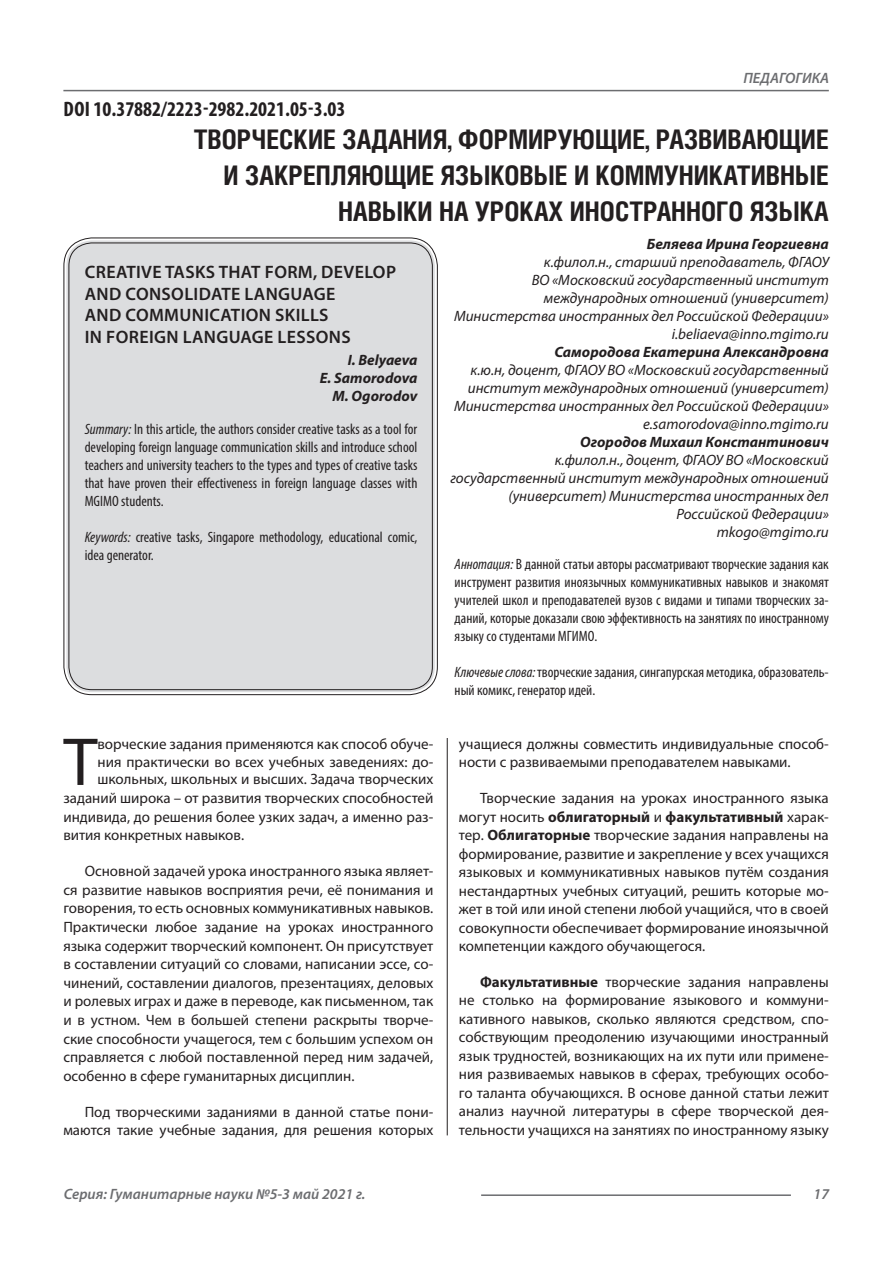
<style>
.page{position:relative;width:893px;height:1263px;background:#fff}
.page>*{position:absolute;margin:0;border:0;box-sizing:border-box;transform-origin:0 0}
.Статья_текст_первый{font:68.4px "Myriad Pro";color:#231f20}
.Статья_название{font:700 27px/36px "Helios Cond C";color:#231f20;text-align:right}
.ДОИ{font:700 condensed 21px "Myriad Pro";color:#231f20}
.Статья_название_англ{font:600 18px/21.6px "Myriad Pro";letter-spacing:.02em;color:#231f20}
.Статья_текст{font:15px/18.6px "Myriad Pro";color:#231f20;text-align:justify}
.Статья_автор_инфо{font:italic 15px/18px "Myriad Pro";color:#231f20;text-align:right}
.Статья_аннотация_тек{font:condensed 15px/18px "Myriad Pro";color:#231f20;text-align:justify}
.Статья_аннотация_анг{font:condensed 15px/18px "Myriad Pro";color:#231f20;text-align:justify}
.Статья_текст_первый-2{font:15px "Myriad Pro";color:#231f20}
.Статья_автор_инфо-2{font:italic 700 15px "Myriad Pro";color:#231f20}
.t1{font:italic 600 15px "Myriad Pro";color:#6c6d70}
.Статья_автор_англ{font:italic 700 15px "Myriad Pro";color:#231f20}
.s1{font-style:italic}
.s2{font-weight:700}
</style>
<div class="page">
<hr style="left:447px;top:128px;width:1px;height:1007px;background:#231f20">
<hr style="left:63px;top:90px;width:766px;height:1px;background:#6c6d70">
<hr style="left:481px;top:1194px;width:310px;height:2px;background:#6c6d70">
<div style="left:443px;top:128px;width:10px;height:610px;background:#fff"></div>
<div style="left:66px;top:240px;width:369px;height:452px;background:#dcdddf;border-radius:26px"></div>
<p class="ДОИ" style="left:64px;top:96px;width:283px">DOI 10.37882/2223-2982.2021.05-3.03</p>
<p class="t1" style="left:743px;top:69px;width:87px">ПЕДАГОГИКА</p>
<p class="Статья_название" style="left:194px;top:121px;width:636px">ТВОРЧЕСКИЕ ЗАДАНИЯ, ФОРМИРУЮЩИЕ, РАЗВИВАЮЩИЕ<br>И ЗАКРЕПЛЯЮЩИЕ ЯЗЫКОВЫЕ И КОММУНИКАТИВНЫЕ<br>НАВЫКИ НА УРОКАХ ИНОСТРАННОГО ЯЗЫКА</p>
<p class="Статья_автор_инфо-2" style="left:647px;top:234px;width:184px">Беляева Ирина Георгиевна</p>
<p class="Статья_автор_инфо" style="left:454px;top:252px;width:376px">к.филол.н., старший преподаватель, ФГАОУ<br>ВО «Московский государственный институт международных отношений (университет)<br>Министерства иностранных дел Российской Федерации»</p>
<p class="Статья_автор_инфо" style="left:672px;top:324px;width:159px">i.beliaeva@inno.mgimo.ru</p>
<p class="Статья_автор_инфо-2" style="left:554px;top:342px;width:276px">Самородова Екатерина Александровна</p>
<p class="Статья_автор_инфо" style="left:454px;top:360px;width:376px">к.ю.н, доцент, ФГАОУ ВО «Московский государственный институт международных отношений (университет)<br>Министерства иностранных дел Российской Федерации»</p>
<p class="Статья_автор_инфо" style="left:643px;top:414px;width:187px">e.samorodova@inno.mgimo.ru</p>
<p class="Статья_автор_инфо-2" style="left:580px;top:432px;width:250px">Огородов Михаил Константинович</p>
<p class="Статья_автор_инфо" style="left:450px;top:450px;width:380px">к.филол.н., доцент, ФГАОУ ВО «Московский государственный институт международных отношений (университет) Министерства иностранных дел Российской Федерации»</p>
<p class="Статья_автор_инфо" style="left:717px;top:522px;width:114px">mkogo@mgimo.ru</p>
<p class="Статья_аннотация_тек" style="left:455px;top:555px;width:376px"><span class="s1">Аннотация:</span> В данной статьи авторы рассматривают творческие задания как инструмент развития иноязычных коммуникативных навыков и знакомят учителей школ и преподавателей вузов с видами и типами творческих за&shy;даний, которые доказали свою эффективность на занятиях по иностранному языку сo студентами МГИМО.</p>
<p class="Статья_аннотация_тек" style="left:455px;top:663px;width:376px"><span class="s1">Ключевые слова:</span> творческие задания, сингапурская методика, образователь&shy;ный комикс, генератор идей.</p>
<p class="Статья_название_англ" style="left:85px;top:261px;width:313px">CREATIVE TASKS THAT FORM, DEVELOP<br>AND CONSOLIDATE LANGUAGE<br>AND COMMUNICATION SKILLS<br>IN FOREIGN LANGUAGE LESSONS</p>
<p class="Статья_автор_англ" style="left:348px;top:350px;width:71px">I. Belyaeva</p>
<p class="Статья_автор_англ" style="left:320px;top:368px;width:99px">E. Samorodova</p>
<p class="Статья_автор_англ" style="left:333px;top:386px;width:86px">M. Ogorodov</p>
<p class="Статья_аннотация_анг" style="left:85px;top:419px;width:334px"><span class="s1">Summary:</span> In this article, the authors consider creative tasks as a tool for developing foreign language communication skills and introduce school teachers and university teachers to the types and types of creative tasks that have proven their effectiveness in foreign language classes with MGIMO students.</p>
<p class="Статья_аннотация_анг" style="left:85px;top:527px;width:334px"><span class="s1">Keywords:</span> creative tasks, Singapore methodology, educational comic, idea generator.</p>
<p class="Статья_текст_первый" style="left:63px;top:720px;width:36px">Т</p>
<p class="Статья_текст_первый-2" style="left:97px;top:735px;width:337px">ворческие задания применяются как способ обуче-</p>
<p class="Статья_текст_первый-2" style="left:97px;top:752px;width:337px">ния практически во всех учебных заведениях: до-</p>
<p class="Статья_текст_первый-2" style="left:97px;top:770px;width:337px">школьных, школьных и высших. Задача творческих</p>
<p class="Статья_текст_первый-2" style="left:63px;top:789px;width:371px">заданий широка – от развития творческих способностей</p>
<p class="Статья_текст_первый-2" style="left:63px;top:807px;width:371px">индивида, до решения более узких задач, а именно раз-</p>
<p class="Статья_текст_первый-2" style="left:63px;top:826px;width:182px">вития конкретных навыков.</p>
<p class="Статья_текст" style="left:63px;top:861px;width:371px;text-indent:21px">Основной задачей урока иностранного языка являет&shy;ся развитие навыков восприятия речи, её понимания и говорения, то есть основных коммуникативных навыков.<br>Практически любое задание на уроках иностранного языка содержит творческий компонент. Он присутствует в составлении ситуаций со словами, написании эссе, со&shy;чинений, составлении диалогов, презентациях, деловых и ролевых играх и даже в переводе, как письменном, так и в устном. Чем в большей степени раскрыты творче&shy;ские способности учащегося, тем с большим успехом он справляется с любой поставленной перед ним задачей, особенно в сфере гуманитарных дисциплин.</p>
<p class="Статья_текст" style="left:63px;top:1102px;width:371px;text-align:right">Под творческими заданиями в данной статье пони&shy;маются такие учебные задания, для решения которых</p>
<p class="Статья_текст" style="left:459px;top:734px;width:371px">учащиеся должны совместить индивидуальные способ&shy;ности с развиваемыми преподавателем навыками.</p>
<p class="Статья_текст" style="left:459px;top:788px;width:371px;text-indent:21px">Творческие задания на уроках иностранного языка могут носить <span class="s2">облигаторный</span> и <span class="s2">факультативный</span> харак&shy;тер. <span class="s2">Облигаторные</span> творческие задания направлены на формирование, развитие и закрепление у всех учащихся языковых и коммуникативных навыков путём создания нестандартных учебных ситуаций, решить которые мо&shy;жет в той или иной степени любой учащийся, что в своей совокупности обеспечивает формирование иноязычной компетенции каждого обучающегося.</p>
<p class="Статья_текст" style="left:459px;top:972px;width:371px;text-indent:21px"><span class="s2">Факультативные</span> творческие задания направлены не столько на формирование языкового и коммуни&shy;кативного навыков, сколько являются средством, спо&shy;собствующим преодолению изучающими иностранный язык трудностей, возникающих на их пути или примене&shy;ния развиваемых навыков в сферах, требующих особо&shy;го таланта обучающихся. В основе данной статьи лежит анализ научной литературы в сфере творческой дея&shy;тельности учащихся на занятиях по иностранному языку</p>
<p class="t1" style="left:64px;top:1184px;width:303px">Серия: Гуманитарные науки №5-3 май 2021 г.</p>
<p class="t1" style="left:814px;top:1184px;width:17px">17</p>
</div>
